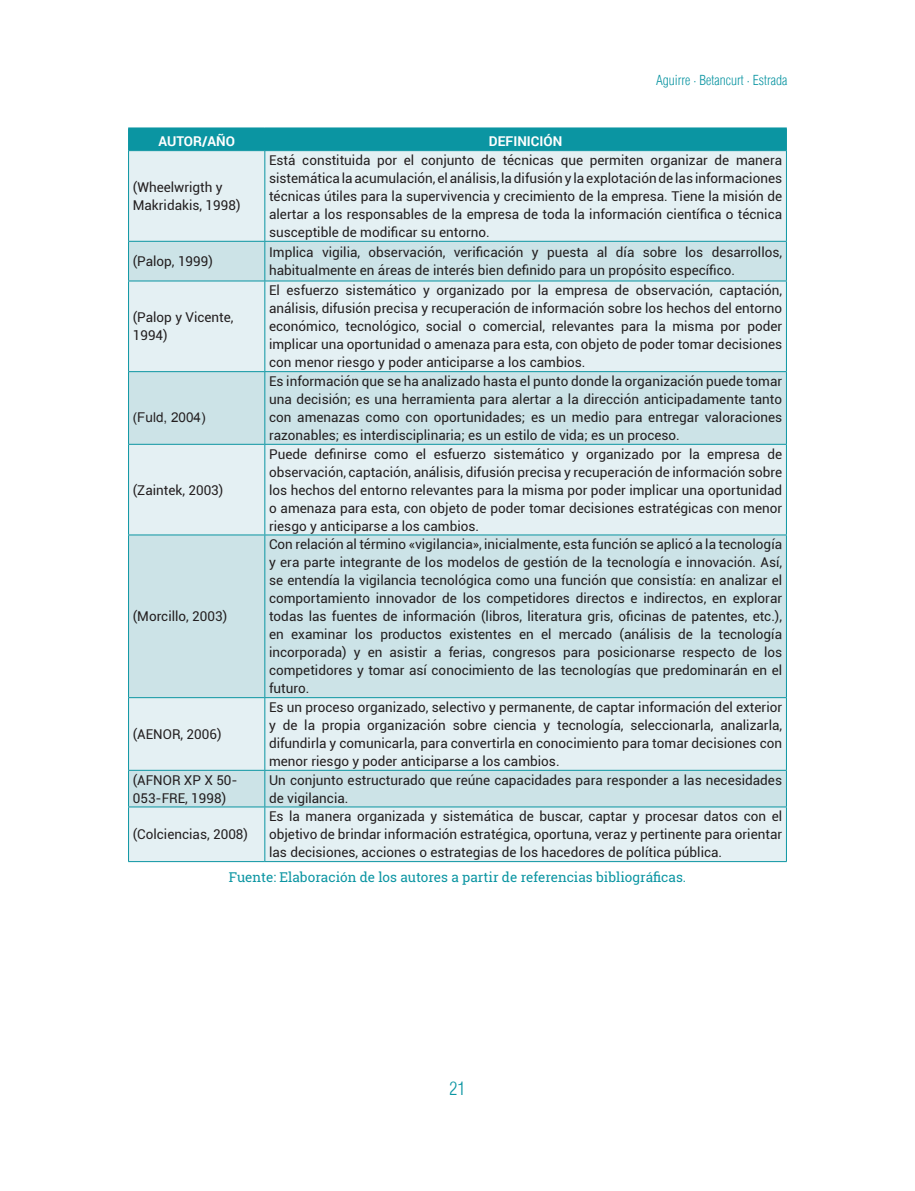
<style>
.page{position:relative;width:915px;height:1191px;background:#fff}
.page>*{position:absolute;margin:0;border:0;box-sizing:border-box;transform-origin:0 0}
.t1{font:18px "Switzerland Cond Light Plain";color:#0b95a2}
.tex__tabla{font:13.5px/18px "Roboto";color:#231f20;text-align:justify}
.fuente{font:13.5px "Roboto Slab";color:#0b95a2}
.t2{font:13.5px "Switzerland Cond Light Plain";color:#0b95a2}
.tex__tabla-2{font:700 13.5px "Roboto";color:#fff}
.tex__tabla-3{font:13.5px "Arial";color:#231f20}
</style>
<div class="page">
<div style="left:129px;top:151px;width:656px;height:710px;background:#e4f0f3"></div>
<svg style="left:129px;top:242px;width:656px;height:564px;background:#d6e8ec"></svg>
<hr style="left:128px;top:151px;width:1px;height:90px;background:#0b95a2">
<hr style="left:264px;top:151px;width:1px;height:90px;background:#0b95a2">
<hr style="left:785px;top:151px;width:1px;height:90px;background:#0b95a2">
<hr style="left:128px;top:241px;width:137px;height:1px;background:#0b95a2">
<hr style="left:128px;top:242px;width:1px;height:39px;background:#0b95a2">
<hr style="left:265px;top:241px;width:521px;height:1px;background:#0b95a2">
<hr style="left:264px;top:242px;width:1px;height:39px;background:#0b95a2">
<hr style="left:785px;top:242px;width:1px;height:39px;background:#0b95a2">
<hr style="left:128px;top:281px;width:137px;height:1px;background:#0b95a2">
<hr style="left:128px;top:281px;width:1px;height:90px;background:#0b95a2">
<hr style="left:265px;top:281px;width:521px;height:1px;background:#0b95a2">
<hr style="left:264px;top:281px;width:1px;height:90px;background:#0b95a2">
<hr style="left:785px;top:281px;width:1px;height:90px;background:#0b95a2">
<hr style="left:128px;top:371px;width:137px;height:1px;background:#0b95a2">
<hr style="left:128px;top:372px;width:1px;height:72px;background:#0b95a2">
<hr style="left:265px;top:371px;width:521px;height:1px;background:#0b95a2">
<hr style="left:264px;top:372px;width:1px;height:72px;background:#0b95a2">
<hr style="left:785px;top:372px;width:1px;height:72px;background:#0b95a2">
<hr style="left:128px;top:444px;width:137px;height:1px;background:#0b95a2">
<hr style="left:128px;top:445px;width:1px;height:89px;background:#0b95a2">
<hr style="left:265px;top:444px;width:521px;height:1px;background:#0b95a2">
<hr style="left:264px;top:445px;width:1px;height:89px;background:#0b95a2">
<hr style="left:785px;top:445px;width:1px;height:89px;background:#0b95a2">
<hr style="left:128px;top:534px;width:137px;height:1px;background:#0b95a2">
<hr style="left:128px;top:535px;width:1px;height:162px;background:#0b95a2">
<hr style="left:265px;top:534px;width:521px;height:1px;background:#0b95a2">
<hr style="left:264px;top:535px;width:1px;height:162px;background:#0b95a2">
<hr style="left:785px;top:535px;width:1px;height:162px;background:#0b95a2">
<hr style="left:128px;top:697px;width:137px;height:1px;background:#0b95a2">
<hr style="left:128px;top:698px;width:1px;height:72px;background:#0b95a2">
<hr style="left:265px;top:697px;width:521px;height:1px;background:#0b95a2">
<hr style="left:264px;top:698px;width:1px;height:72px;background:#0b95a2">
<hr style="left:785px;top:698px;width:1px;height:72px;background:#0b95a2">
<div style="left:128px;top:128px;width:658px;height:22px;background:#0b95a2"></div>
<hr style="left:128px;top:150px;width:137px;height:1px;background:#0b95a2">
<hr style="left:265px;top:150px;width:521px;height:1px;background:#0b95a2">
<hr style="left:128px;top:770px;width:137px;height:1px;background:#0b95a2">
<hr style="left:128px;top:770px;width:1px;height:36px;background:#0b95a2">
<hr style="left:265px;top:770px;width:521px;height:1px;background:#0b95a2">
<hr style="left:264px;top:770px;width:1px;height:36px;background:#0b95a2">
<hr style="left:785px;top:770px;width:1px;height:36px;background:#0b95a2">
<hr style="left:128px;top:806px;width:137px;height:1px;background:#0b95a2">
<hr style="left:128px;top:807px;width:1px;height:54px;background:#0b95a2">
<hr style="left:265px;top:806px;width:521px;height:1px;background:#0b95a2">
<hr style="left:264px;top:807px;width:1px;height:54px;background:#0b95a2">
<hr style="left:785px;top:807px;width:1px;height:54px;background:#0b95a2">
<hr style="left:128px;top:861px;width:137px;height:1px;background:#0b95a2">
<hr style="left:265px;top:861px;width:521px;height:1px;background:#0b95a2">
<p class="t2" style="left:655px;top:72px;width:133px">Aguirre • Betancurt • Estrada</p>
<p class="tex__tabla-2" style="left:158px;top:132px;width:78px">AUTOR/AÑO</p>
<p class="tex__tabla-2" style="left:489px;top:132px;width:75px">DEFINICIÓN</p>
<p class="tex__tabla" style="left:133px;top:178px;width:109px">(Wheelwrigth y<br>Makridakis, 1998)</p>
<p class="tex__tabla" style="left:269px;top:151px;width:514px">Está constituida por el conjunto de técnicas que permiten organizar de manera sistemática la acumulación, el análisis, la difusión y la explotación de las informaciones técnicas útiles para la supervivencia y crecimiento de la empresa. Tiene la misión de alertar a los responsables de la empresa de toda la información científica o técnica susceptible de modificar su entorno.</p>
<p class="tex__tabla" style="left:133px;top:252px;width:82px">(Palop, 1999)</p>
<p class="tex__tabla" style="left:269px;top:243px;width:514px">Implica vigilia, observación, verificación y puesta al día sobre los desarrollos, habitualmente en áreas de interés bien definido para un propósito específico.</p>
<p class="tex__tabla" style="left:133px;top:308px;width:102px">(Palop y Vicente,<br>1994)</p>
<p class="tex__tabla" style="left:269px;top:281px;width:514px">El esfuerzo sistemático y organizado por la empresa de observación, captación, análisis, difusión precisa y recuperación de información sobre los hechos del entorno económico, tecnológico, social o comercial, relevantes para la misma por poder implicar una oportunidad o amenaza para esta, con objeto de poder tomar decisiones con menor riesgo y poder anticiparse a los cambios.</p>
<p class="tex__tabla-3" style="left:133px;top:408px;width:74px">(Fuld, 2004)</p>
<p class="tex__tabla" style="left:133px;top:480px;width:92px">(Zaintek, 2003)</p>
<p class="tex__tabla" style="left:133px;top:607px;width:96px">(Morcillo, 2003)</p>
<p class="tex__tabla" style="left:133px;top:724px;width:90px">(AENOR, 2006)</p>
<p class="tex__tabla" style="left:269px;top:372px;width:514px">Es información que se ha analizado hasta el punto donde la organización puede tomar una decisión; es una herramienta para alertar a la dirección anticipadamente tanto con amenazas como con oportunidades; es un medio para entregar valoraciones razonables; es interdisciplinaria; es un estilo de vida; es un proceso.</p>
<p class="tex__tabla" style="left:269px;top:444px;width:514px">Puede definirse como el esfuerzo sistemático y organizado por la empresa de observación, captación, análisis, difusión precisa y recuperación de información sobre los hechos del entorno relevantes para la misma por poder implicar una oportunidad o amenaza para esta, con objeto de poder tomar decisiones estratégicas con menor riesgo y anticiparse a los cambios.</p>
<p class="tex__tabla" style="left:269px;top:535px;width:514px">Con relación al término «vigilancia», inicialmente, esta función se aplicó a la tecnología y era parte integrante de los modelos de gestión de la tecnología e innovación. Así, se entendía la vigilancia tecnológica como una función que consistía: en analizar el comportamiento innovador de los competidores directos e indirectos, en explorar todas las fuentes de información (libros, literatura gris, oficinas de patentes, etc.), en examinar los productos existentes en el mercado (análisis de la tecnología incorporada) y en asistir a ferias, congresos para posicionarse respecto de los competidores y tomar así conocimiento de las tecnologías que predominarán en el futuro.</p>
<p class="tex__tabla" style="left:269px;top:697px;width:514px">Es un proceso organizado, selectivo y permanente, de captar información del exterior y de la propia organización sobre ciencia y tecnología, seleccionarla, analizarla, difundirla y comunicarla, para convertirla en conocimiento para tomar decisiones con menor riesgo y poder anticiparse a los cambios.</p>
<p class="tex__tabla" style="left:133px;top:770px;width:106px">(AFNOR XP X 50-<br>053-FRE, 1998)</p>
<p class="tex__tabla" style="left:269px;top:770px;width:514px">Un conjunto estructurado que reúne capacidades para responder a las necesidades de vigilancia.</p>
<p class="tex__tabla" style="left:133px;top:825px;width:117px">(Colciencias, 2008)</p>
<p class="tex__tabla" style="left:269px;top:807px;width:514px">Es la manera organizada y sistemática de buscar, captar y procesar datos con el objetivo de brindar información estratégica, oportuna, veraz y pertinente para orientar las decisiones, acciones o estrategias de los hacedores de política pública.</p>
<p class="fuente" style="left:229px;top:868px;width:458px">Fuente: Elaboración de los autores a partir de referencias bibliográficas.</p>
<h1 class="t1" style="left:449px;top:1078px;width:17px">21</h1>
</div>
